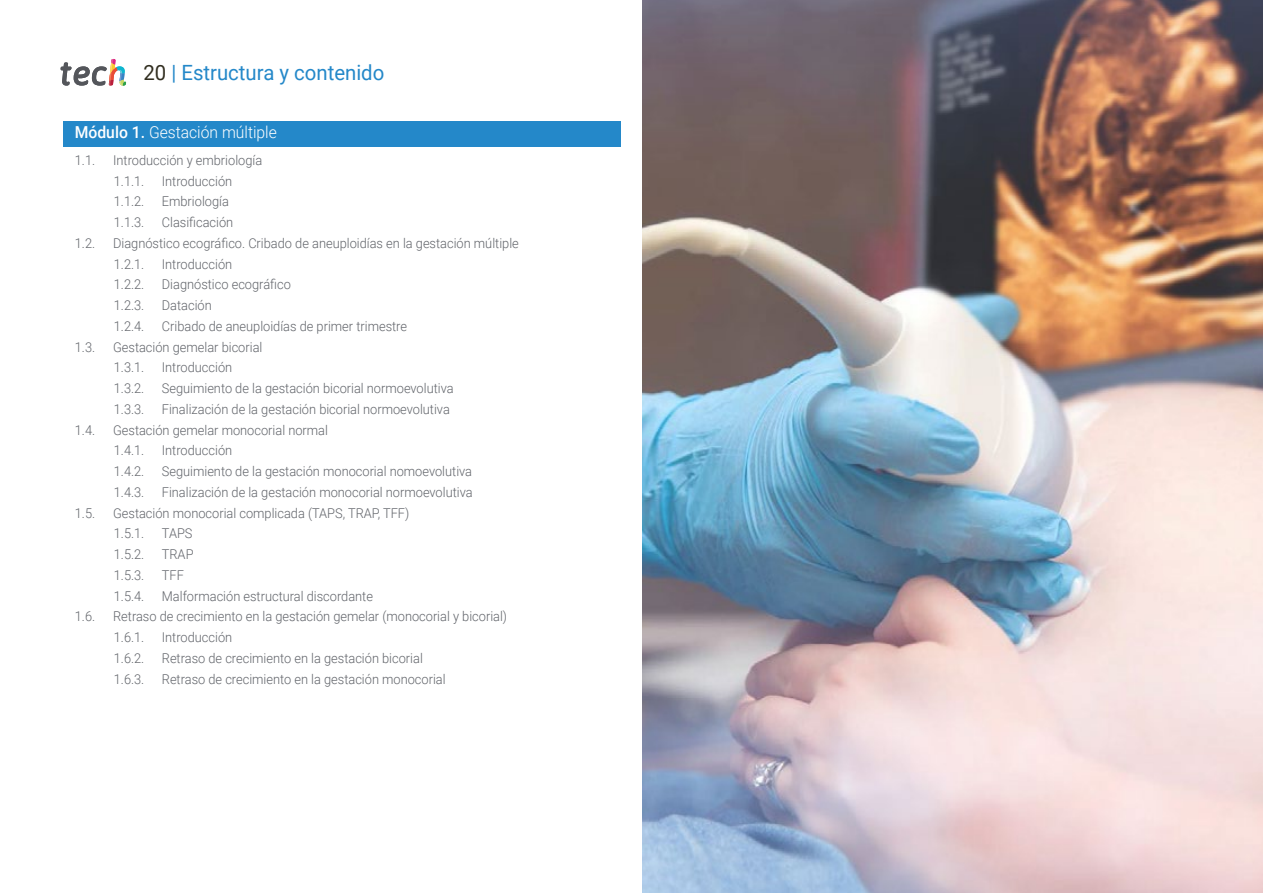
<style>
.page{position:relative;width:1263px;height:893px;background:#fff}
.page>*{position:absolute;margin:0;border:0;box-sizing:border-box;transform-origin:0 0}
.t1{font:21px "Roboto";color:#2488c9}
.t2{font:300 16.5px "Roboto";color:#fff;scale:.95 1}
.t3{font:300 13.5px/20.7px "Roboto";color:#61646a;scale:.95 1}
.s1{color:#312e20}
.s2{font-weight:500}
</style>
<div class="page">
<img style="left:642px;top:0;width:621px;height:893px">
<div style="left:64px;top:121px;width:557px;height:25px;background:#2488c9"></div>
<svg style="left:61px;top:59px;width:65px;height:27px"></svg>
<h1 class="t1" style="left:144px;top:57px;width:242px"><span class="s1">20</span> | Estructura y contenido</h1>
<p class="t2" style="left:75px;top:120px;width:214px"><span class="s2">Módulo 1.</span> Gestación múltiple</p>
<p class="t3" style="left:75px;top:149px;width:23px">1.1.</p>
<p class="t3" style="left:113px;top:149px;width:158px">Introducción y embriología<br>1.1.1.</p>
<p class="t3" style="left:162px;top:170px;width:76px">Introducción</p>
<p class="t3" style="left:114px;top:191px;width:34px">1.1.2.</p>
<p class="t3" style="left:162px;top:191px;width:72px">Embriología</p>
<p class="t3" style="left:114px;top:211px;width:34px">1.1.3.</p>
<p class="t3" style="left:162px;top:211px;width:77px">Clasificación</p>
<p class="t3" style="left:75px;top:232px;width:23px">1.2.</p>
<p class="t3" style="left:113px;top:232px;width:429px">Diagnóstico ecográfico. Cribado de aneuploidías en la gestación múltiple<br>1.2.1.</p>
<p class="t3" style="left:162px;top:253px;width:76px">Introducción</p>
<p class="t3" style="left:114px;top:274px;width:34px">1.2.2.</p>
<p class="t3" style="left:162px;top:274px;width:137px">Diagnóstico ecográfico</p>
<p class="t3" style="left:114px;top:294px;width:34px">1.2.3.</p>
<p class="t3" style="left:162px;top:294px;width:54px">Datación</p>
<p class="t3" style="left:114px;top:315px;width:34px">1.2.4.</p>
<p class="t3" style="left:162px;top:315px;width:260px">Cribado de aneuploidías de primer trimestre</p>
<p class="t3" style="left:75px;top:336px;width:23px">1.3.</p>
<p class="t3" style="left:113px;top:336px;width:159px">Gestación gemelar bicorial<br>1.3.1.</p>
<p class="t3" style="left:162px;top:357px;width:76px">Introducción</p>
<p class="t3" style="left:114px;top:377px;width:34px">1.3.2.</p>
<p class="t3" style="left:162px;top:377px;width:309px">Seguimiento de la gestación bicorial normoevolutiva</p>
<p class="t3" style="left:114px;top:398px;width:34px">1.3.3.</p>
<p class="t3" style="left:162px;top:398px;width:305px">Finalización de la gestación bicorial normoevolutiva</p>
<p class="t3" style="left:75px;top:419px;width:23px">1.4.</p>
<p class="t3" style="left:113px;top:419px;width:228px">Gestación gemelar monocorial normal<br>1.4.1.</p>
<p class="t3" style="left:162px;top:440px;width:76px">Introducción</p>
<p class="t3" style="left:114px;top:460px;width:34px">1.4.2.</p>
<p class="t3" style="left:162px;top:460px;width:328px">Seguimiento de la gestación monocorial nomoevolutiva</p>
<p class="t3" style="left:114px;top:481px;width:34px">1.4.3.</p>
<p class="t3" style="left:162px;top:481px;width:329px">Finalización de la gestación monocorial normoevolutiva</p>
<p class="t3" style="left:75px;top:502px;width:23px">1.5.</p>
<p class="t3" style="left:113px;top:502px;width:313px">Gestación monocorial complicada (TAPS, TRAP, TFF)<br>1.5.1.</p>
<p class="t3" style="left:162px;top:523px;width:34px">TAPS</p>
<p class="t3" style="left:114px;top:543px;width:34px">1.5.2.</p>
<p class="t3" style="left:162px;top:543px;width:35px">TRAP</p>
<p class="t3" style="left:114px;top:564px;width:34px">1.5.3.</p>
<p class="t3" style="left:162px;top:564px;width:25px">TFF</p>
<p class="t3" style="left:114px;top:585px;width:34px">1.5.4.</p>
<p class="t3" style="left:162px;top:585px;width:224px">Malformación estructural discordante</p>
<p class="t3" style="left:75px;top:606px;width:23px">1.6.</p>
<p class="t3" style="left:113px;top:606px;width:416px">Retraso de crecimiento en la gestación gemelar (monocorial y bicorial)<br>1.6.1.</p>
<p class="t3" style="left:162px;top:626px;width:76px">Introducción</p>
<p class="t3" style="left:114px;top:647px;width:34px">1.6.2.</p>
<p class="t3" style="left:162px;top:647px;width:276px">Retraso de crecimiento en la gestación bicorial</p>
<p class="t3" style="left:114px;top:668px;width:34px">1.6.3.</p>
<p class="t3" style="left:162px;top:668px;width:300px">Retraso de crecimiento en la gestación monocorial</p>
</div>
